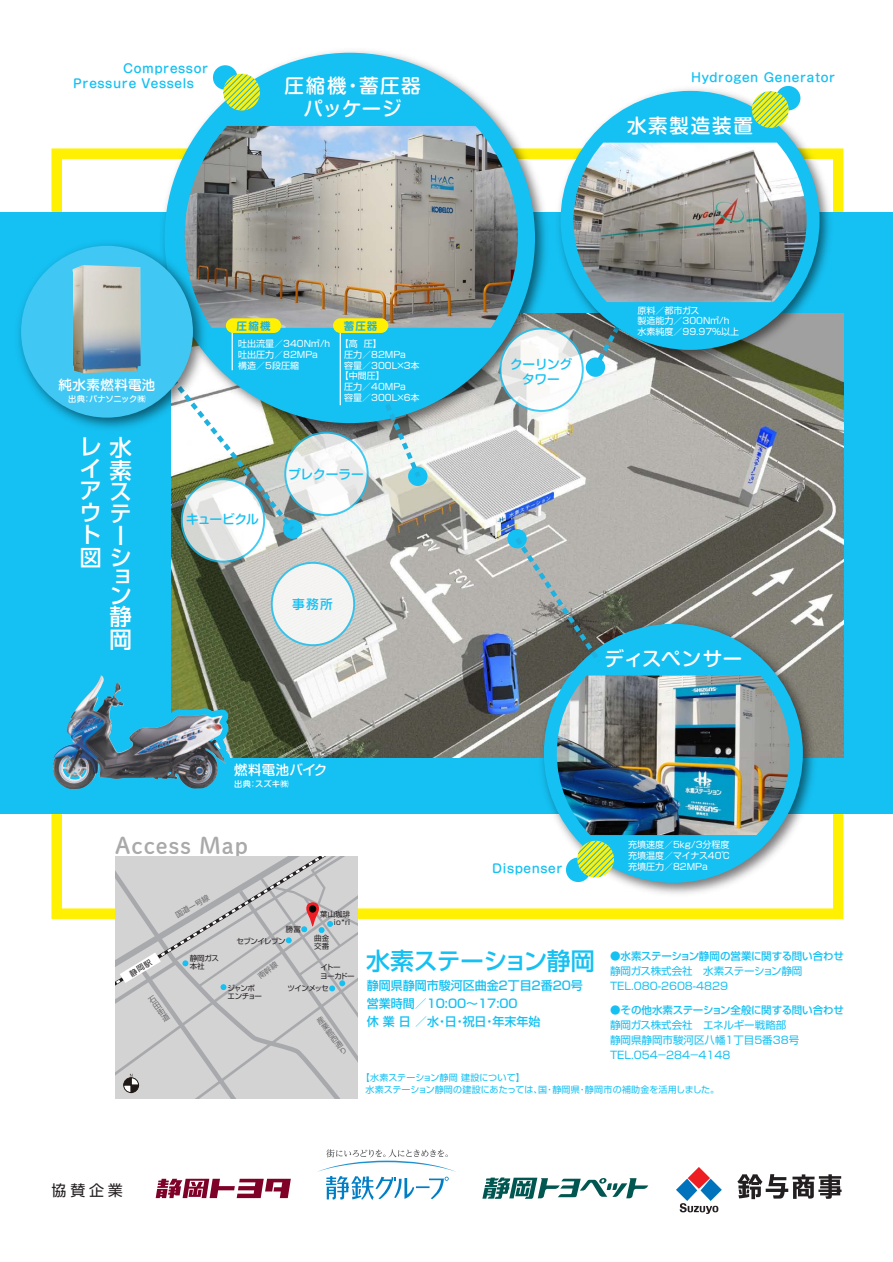
<style>
.page{position:relative;width:893px;height:1262px;background:#fff}
.page>*{position:absolute;margin:0;border:0;box-sizing:border-box;transform-origin:0 0}
.t1{font:500 24px "UD Shin Go Pro";letter-spacing:-.03em;color:#15c0f2}
.t2{font:500 22.5px/22px "UD Shin Go Pro";color:#fff}
.t3{font:22.5px "Shuei M Go Std B";letter-spacing:.05em;color:#a9a9aa}
.t4{font:500 19.5px/22.5px "Shin M Go Pro";letter-spacing:.075em;color:#fff;text-align:center}
.t5{font:500 19.5px "Shin M Go Pro";letter-spacing:.01em;color:#fff}
.t6{font:15px "Shin Go Pro";color:#231f20}
.t7{font:500 13.5px "Shin M Go Pro";letter-spacing:.025em;color:#fff}
.t8{font:500 12.75px/15px "Shin M Go Pro";letter-spacing:-.025em;color:#15c0f2;text-align:center}
.t9{font:500 12px/15.1px "Shin M Go Pro";letter-spacing:.05em;color:#15c0f2}
.t10{font:500 12px/18px "Shin Go Pro";color:#15c0f2}
.t11{font:10.5px/15px "Shin Go Pro";color:#15c0f2}
.t12{font:500 10.5px "Shin Go Pro";letter-spacing:-.02em;color:#15c0f2}
.t13{font:700 10.5px "Shin M Go Pro De";letter-spacing:.11em;color:#1fb1df}
.t14{font:9px/10.8px "Shin Go Pro";color:#fff}
.t15{font:9px/12px "Shin Go Pro";color:#15c0f2}
.t16{font:500 8.25px "Shin M Go Pro";letter-spacing:-.01em;color:#fff}
.t17{font:7.5px/8.2px "Shin Go Pro";letter-spacing:-.06em;color:#231f20}
.t18{font:7.5px/7.5px "Shin Go Pro";color:#6c6d70;text-align:justify}
</style>
<div class="page">
<div style="left:0;top:213px;width:892px;height:601px;background:#15c0f2"></div>
<img style="left:172px;top:314px;width:671px;height:443px">
<img style="left:156px;top:51px;width:396px;height:389px">
<div style="left:164px;top:53px;width:371px;height:370px;background:#15c0f2;border-radius:50%"></div>
<img style="left:535px;top:615px;width:285px;height:279px">
<div style="left:544px;top:624px;width:258px;height:258px;background:#15c0f2;border-radius:50%"></div>
<div style="left:408px;top:466px;width:19px;height:20px;background:#15c0f2;border-radius:50%"></div>
<div style="left:283px;top:519px;width:19px;height:20px;background:#15c0f2;border-radius:50%"></div>
<svg style="left:507px;top:529px;width:19px;height:19px"></svg>
<div style="left:585px;top:357px;width:20px;height:20px;background:#15c0f2;border-radius:50%"></div>
<svg style="left:381px;top:404px;width:43px;height:78px"></svg>
<svg style="left:166px;top:373px;width:133px;height:162px"></svg>
<svg style="left:511px;top:532px;width:94px;height:135px;background:#8d9795"></svg>
<img style="left:552px;top:86px;width:285px;height:281px">
<div style="left:560px;top:91px;width:259px;height:259px;background:#15c0f2;border-radius:50%"></div>
<img style="left:18px;top:236px;width:193px;height:200px">
<div style="left:21px;top:246px;width:172px;height:171px;background:#40c7f4;border-radius:50%"></div>
<svg style="left:51px;top:660px;width:191px;height:439px"></svg>
<img style="left:53px;top:675px;width:106px;height:114px">
<img style="left:184px;top:126px;width:334px;height:202px">
<img style="left:556px;top:675px;width:234px;height:160px">
<img style="left:573px;top:143px;width:233px;height:159px">
<svg style="left:482px;top:1177px;width:166px;height:21px"></svg>
<svg style="left:737px;top:1174px;width:104px;height:25px"></svg>
<svg style="left:676px;top:1167px;width:45px;height:47px"></svg>
<svg style="left:317px;top:1149px;width:139px;height:51px"></svg>
<svg style="left:156px;top:1178px;width:135px;height:20px"></svg>
<div style="left:272px;top:563px;width:82px;height:82px;background:#f4f4f3;border-radius:50%"></div>
<div style="left:271px;top:562px;width:84px;height:84px;border:2px solid #15c0f2;border-radius:50%"></div>
<svg style="left:182px;top:479px;width:82px;height:82px;background:#e8ecec"></svg>
<div style="left:181px;top:478px;width:84px;height:84px;border:2px solid #15c0f2;border-radius:50%"></div>
<svg style="left:285px;top:433px;width:82px;height:82px;background:#ebefef"></svg>
<div style="left:284px;top:432px;width:84px;height:84px;border:2px solid #15c0f2;border-radius:50%"></div>
<svg style="left:500px;top:328px;width:82px;height:83px;background:#eef2f3"></svg>
<div style="left:499px;top:327px;width:84px;height:85px;border:2px solid #15c0f2;border-radius:50%"></div>
<hr style="left:231px;top:328px;width:2px;height:42px;background:#fff">
<hr style="left:339px;top:328px;width:2px;height:77px;background:#fff">
<div style="left:226px;top:318px;width:55px;height:15px;background:#fff101;border-radius:7px"></div>
<div style="left:333px;top:318px;width:55px;height:15px;background:#fff101;border-radius:7px"></div>
<img style="left:73px;top:265px;width:68px;height:108px">
<div style="left:776px;top:86px;width:24px;height:24px;background:#15c0f2;border-radius:50%"></div>
<svg style="left:752px;top:91px;width:36px;height:37px"></svg>
<div style="left:566px;top:857px;width:24px;height:25px;background:#15c0f2;border-radius:50%"></div>
<svg style="left:577px;top:840px;width:37px;height:37px"></svg>
<div style="left:213px;top:65px;width:24px;height:25px;background:#15c0f2;border-radius:50%"></div>
<svg style="left:223px;top:74px;width:37px;height:36px"></svg>
<svg style="left:116px;top:856px;width:242px;height:242px;background:#cccbcc"></svg>
<h3 class="t9" style="left:73px;top:59px;width:137px;text-indent:50px">Compressor<br>Pressure Vessels</h3>
<h3 class="t4" style="left:284px;top:72px;width:138px">圧縮機・蓄圧器パッケージ</h3>
<h3 class="t9" style="left:691px;top:68px;width:146px">Hydrogen Generator</h3>
<h3 class="t4" style="left:627px;top:112px;width:127px">水素製造装置</h3>
<h3 class="t7" style="left:59px;top:374px;width:98px">純水素燃料電池</h3>
<p class="t16" style="left:68px;top:392px;width:79px">出典：パナソニック㈱</p>
<h2 class="t2" style="left:79px;top:435px;width:54px">レ水イ素アスウ<br>トー図シ</h2>
<h2 class="t2" style="left:109px;top:502px;width:22px">テ</h2>
<h2 class="t2" style="left:109px;top:566px;width:23px;line-height:18.5px">ョン</h2>
<h2 class="t2" style="left:109px;top:605px;width:23px;line-height:22.5px">静岡</h2>
<p class="t13" style="left:237px;top:317px;width:35px">圧縮機</p>
<p class="t13" style="left:344px;top:317px;width:35px">蓄圧器</p>
<p class="t14" style="left:238px;top:337px;width:93px">吐出流量／340N㎥/h吐出圧力／82MPa<br>構造／5段圧縮</p>
<p class="t14" style="left:340px;top:337px;width:43px">【高 圧】</p>
<p class="t14" style="left:344px;top:348px;width:63px">圧力／82MPa</p>
<p class="t14" style="left:344px;top:359px;width:77px">容量／300L×3本</p>
<p class="t14" style="left:340px;top:369px;width:47px">【中間圧】</p>
<p class="t14" style="left:344px;top:380px;width:63px">圧力／40MPa</p>
<p class="t14" style="left:344px;top:391px;width:77px">容量／300L×6本</p>
<h3 class="t8" style="left:186px;top:510px;width:74px">キュービクル</h3>
<h3 class="t8" style="left:288px;top:465px;width:77px">プレクーラー</h3>
<h3 class="t8" style="left:292px;top:595px;width:42px">事務所</h3>
<h3 class="t8" style="left:510px;top:355px;width:63px">クーリングタワー</h3>
<p class="t14" style="left:637px;top:304px;width:103px">原料／都市ガス<br>製造能力／300N㎥/h水素純度／99.97%以上</p>
<h3 class="t5" style="left:604px;top:643px;width:139px">ディスペンサー</h3>
<h3 class="t7" style="left:234px;top:758px;width:95px">燃料電池バイク</h3>
<p class="t16" style="left:234px;top:776px;width:56px">出典：スズキ㈱</p>
<h2 class="t3" style="left:115px;top:828px;width:134px">Access Map</h2>
<p class="t18" style="left:174px;top:911px;width:39px;rotate:-30deg">国道一号線</p>
<p class="t17" style="left:190px;top:953px;width:31px">静岡ガス本社</p>
<p class="t17" style="left:286px;top:923px;width:16px">勝富</p>
<p class="t17" style="left:236px;top:935px;width:51px">セブンイレブン</p>
<p class="t17" style="left:320px;top:909px;width:31px;text-align:right">葉山珈琲io*ri</p>
<p class="t17" style="left:314px;top:933px;width:16px">曲金交番</p>
<p class="t17" style="left:320px;top:961px;width:36px;line-height:9px">イトー<br>ヨーカドー</p>
<p class="t18" style="left:147px;top:997px;width:5px;rotate:-35deg">石田街道</p>
<p class="t17" style="left:227px;top:983px;width:29px">ジャンボ</p>
<p class="t17" style="left:287px;top:983px;width:42px">ツインメッセ</p>
<p class="t17" style="left:227px;top:991px;width:36px">エンチョー</p>
<p class="t18" style="left:315px;top:1018px;width:5px;rotate:-36deg">産業館西通り</p>
<h3 class="t9" style="left:492px;top:859px;width:72px">Dispenser</h3>
<h1 class="t1" style="left:366px;top:941px;width:230px">水素ステーション静岡</h1>
<h3 class="t10" style="left:367px;top:975px;width:218px">静岡県静岡市駿河区曲金２丁目２番20号営業時間／10:00～17:00<br>休業日／水・日・祝日・年末年始</h3>
<p class="t14" style="left:628px;top:838px;width:104px;text-align:justify">充填速度／5kg/3分程度充填温度／マイナス40℃充填圧力／82MPa</p>
<p class="t12" style="left:610px;top:947px;width:235px">●水素ステーション静岡の営業に関する問い合わせ</p>
<p class="t11" style="left:610px;top:962px;width:194px">静岡ガス株式会社　水素ステーション静岡<br>TEL.080-2608-4829</p>
<p class="t12" style="left:610px;top:1001px;width:235px">●その他水素ステーション全般に関する問い合わせ</p>
<p class="t11" style="left:610px;top:1016px;width:191px">静岡ガス株式会社　エネルギー戦略部静岡県静岡市駿河区八幡１丁目5番38号<br>TEL.054－284－4148</p>
<h3 class="t6" style="left:52px;top:1177px;width:73px">協賛企業</h3>
<p class="t15" style="left:365px;top:1071px;width:355px;text-indent:-4px">【水素ステーション静岡 建設について】<br>水素ステーション静岡の建設にあたっては、国・静岡県・静岡市の補助金を活用しました。</p>
</div>
